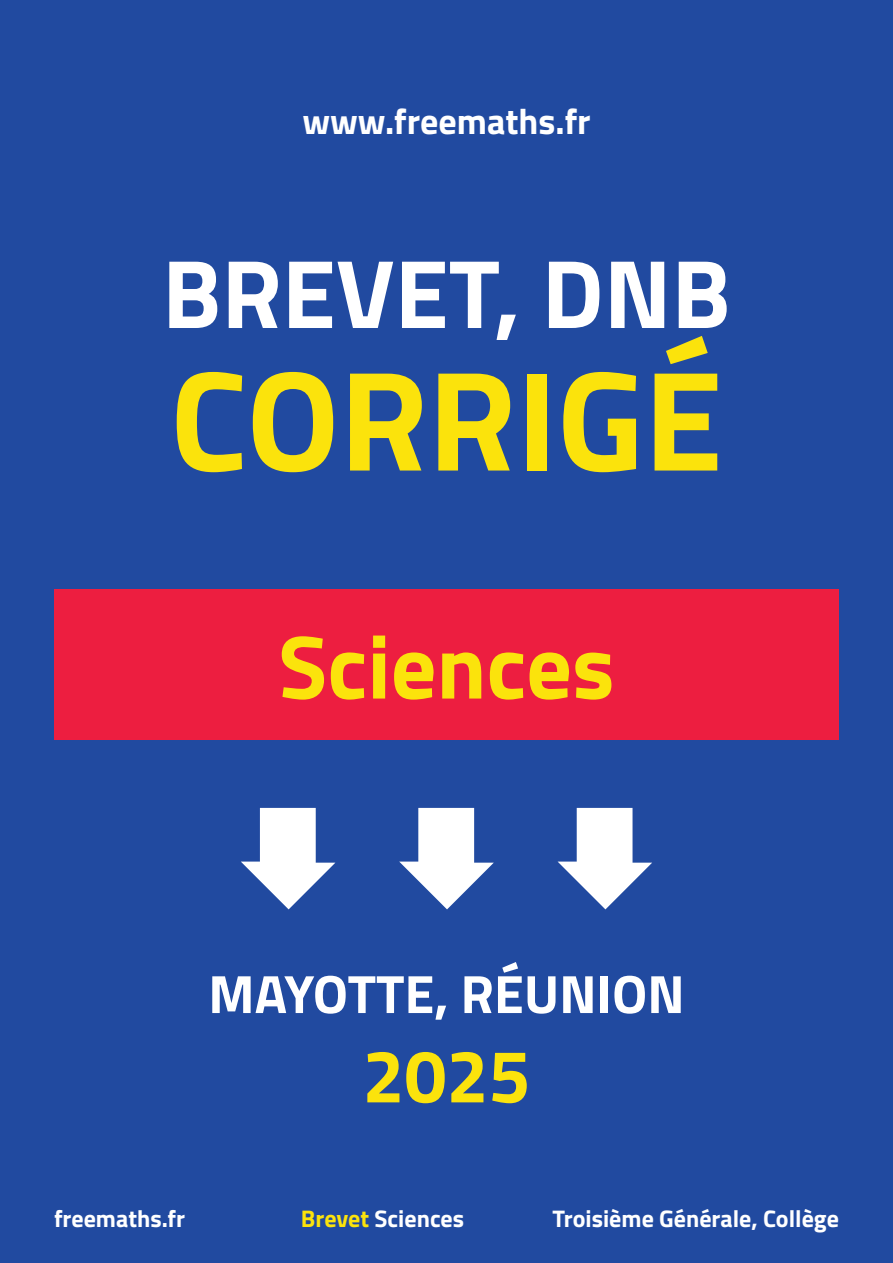
<style>
.page{position:relative;width:893px;height:1263px;background:#214aa0}
.page>*{position:absolute;margin:0;border:0;box-sizing:border-box;transform-origin:0 0}
.t1{font:700 142.5px "Titillium";color:#fbe30c}
.t2{font:700 97.5px "Titillium";color:#fff}
.t3{font:700 90px "Titillium";color:#fbe30c}
.t4{font:700 75px "Titillium";color:#fbe30c}
.t5{font:700 54px "Titillium";color:#fff}
.t6{font:700 36px "Titillium";color:#fff}
.t7{font:700 24px "Titillium";color:#fff}
.s1{color:#fbe30c}
</style>
<div class="page">
<svg style="left:241px;top:808px;width:94px;height:101px"></svg>
<svg style="left:399px;top:808px;width:95px;height:101px"></svg>
<svg style="left:558px;top:808px;width:94px;height:101px"></svg>
<div style="left:54px;top:589px;width:785px;height:151px;background:#ed1e40"></div>
<h3 class="t6" style="left:302px;top:94px;width:290px">www.freemaths.fr</h3>
<h2 class="t2" style="left:162px;top:219px;width:570px">BREVET, DNB</h2>
<h1 class="t1" style="left:170px;top:312px;width:554px">CORRIGÉ</h1>
<h3 class="t3" style="left:278px;top:598px;width:338px">Sciences</h3>
<p class="t5" style="left:208px;top:953px;width:478px">MAYOTTE, RÉUNION</p>
<h3 class="t4" style="left:362px;top:1019px;width:169px">2025</h3>
<p class="t7" style="left:54px;top:1200px;width:133px">freemaths.fr</p>
<p class="t7" style="left:301px;top:1200px;width:165px"><span class="s1">Brevet</span> Sciences</p>
<p class="t7" style="left:552px;top:1200px;width:288px">Troisième Générale, Collège</p>
</div>
